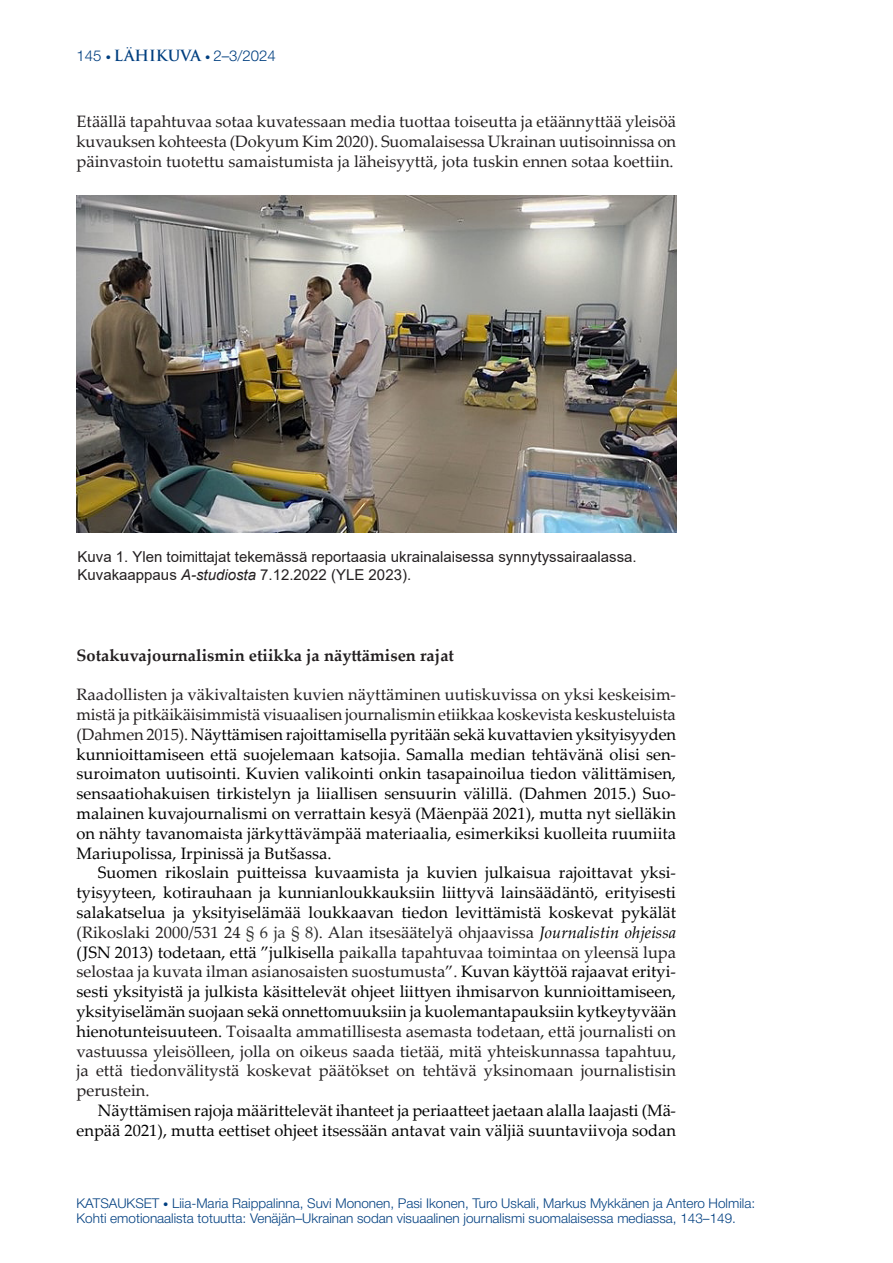
<style>
.page{position:relative;width:893px;height:1263px;background:#fff}
.page>*{position:absolute;margin:0;border:0;box-sizing:border-box;transform-origin:0 0}
.KATSAUS_jne_leipis{font:16.5px/19.8px "Palatino Linotype";color:#000;text-align:justify}
.KATSAUS_jne_leipis_1_kpl{font:16.5px/19.8px "Palatino Linotype";color:#000;text-align:justify}
.KATSAUS_jne_leipis-2{font:16.5px/19.8px "Palatino Linotype";color:#231f20;text-align:justify}
.KATSAUS_väliotsikko{font:700 16.5px "Palatino Linotype";color:#231f20}
.Kuvateksti{font:15px/18px "Arial";color:#231f20}
.t1{font:300 15px "Helvetica Neue";color:#003f80}
.t2{font:300 13.5px/15px "Helvetica Neue";color:#003f80}
.s1{font-weight:400;font-style:italic;font-size:10.5px}
.s2{font-family:"Trajan Pro 3";font-weight:600}
.s3{font-style:italic}
.s4{color:#231f20}
.s5{color:#333}
.s6{font-size:10.5px}
</style>
<div class="page">
<img style="left:77px;top:196px;width:599px;height:336px">
<p class="t1" style="left:77px;top:44px;width:201px">145 <span class="s1">•</span> <span class="s2">LÄHIKUVA</span> <span class="s1">•</span> 2–3/2024</p>
<p class="KATSAUS_jne_leipis-2" style="left:77px;top:111px;width:601px">Etäällä tapahtuvaa sotaa kuvatessaan media tuottaa toiseutta ja etäännyttää yleisöä kuvauksen kohteesta (Dokyum Kim 2020). Suomalaisessa Ukrainan uutisoinnissa on päinvastoin tuotettu samaistumista ja läheisyyttä, jota tuskin ennen sotaa koettiin.</p>
<p class="Kuvateksti" style="left:78px;top:547px;width:561px">Kuva 1. Ylen toimittajat tekemässä reportaasia ukrainalaisessa synnytyssairaalassa.<br>Kuvakaappaus <span class="s3">A-studiosta</span> 7.12.2022 (YLE 2023).</p>
<p class="KATSAUS_väliotsikko" style="left:77px;top:643px;width:379px">Sotakuvajournalismin etiikka ja näyttämisen rajat</p>
<p class="KATSAUS_jne_leipis_1_kpl" style="left:77px;top:684px;width:601px"><span class="s4">Raadollisten ja väkivaltaisten kuvien näyttäminen uutiskuvissa on yksi keskeisim&shy;mistä ja pitkäikäisimmistä visuaalisen journalismin etiikkaa koskevista keskusteluista (Dahmen 2015).</span> Näyttämisen rajoittamisella pyritään sekä kuvattavien yksityisyyden kunnioittamiseen että suojelemaan katsojia. Samalla median tehtävänä olisi sen&shy;suroimaton uutisointi. Kuvien valikointi onkin tasapainoilua tiedon välittämisen, sensaatiohakuisen tirkistelyn ja liiallisen sensuurin välillä. (Dahmen 2015.) Suo&shy;malainen kuvajournalismi on verrattain kesyä (Mäenpää 2021), mutta nyt sielläkin on nähty tavanomaista järkyttävämpää materiaalia, esimerkiksi kuolleita ruumiita Mariupolissa, Irpinissä ja Butšassa.</p>
<p class="KATSAUS_jne_leipis" style="left:77px;top:862px;width:601px;text-indent:21px">Suomen rikoslain puitteissa kuvaamista ja kuvien julkaisua rajoittavat yksi&shy;tyisyyteen, kotirauhaan ja kunnianloukkauksiin liittyvä lainsäädäntö, erityisesti salakatselua ja yksityiselämää loukkaavan tiedon levittämistä koskevat pykälät <span class="s4">(Rikoslaki 2000/531 24</span> <span class="s5">§ 6 ja § 8</span><span class="s4">). Alan itsesäätelyä ohjaavissa</span> <span class="s3">Journalistin ohjeissa </span>(JSN 2013) todetaan, että ”julkisella <span class="s4">paikalla tapahtuvaa toimintaa on yleensä lupa selostaa ja kuvata ilman asianosaisten suostumusta”.</span> Kuvan käyttöä rajaavat erityi&shy;sesti yksityistä ja julkista käsittelevät ohjeet liittyen ihmisarvon kunnioittamiseen, yksityiselämän suojaan sekä onnettomuuksiin ja kuolemantapauksiin kytkeytyvään hienotunteisuuteen. <span class="s4">Toisaalta ammatillisesta asemasta todetaan, että journalisti on vastuussa yleisölleen, jolla on oikeus saada tietää, mitä yhteiskunnassa tapahtuu, ja että tiedonvälitystä koskevat päätökset on tehtävä yksinomaan journalistisin perustein.</span></p>
<p class="KATSAUS_jne_leipis" style="left:77px;top:1100px;width:601px;text-align:right">Näyttämisen rajoja määrittelevät ihanteet ja periaatteet jaetaan alalla laajasti (Mä&shy;enpää 2021), mutta eettiset ohjeet itsessään antavat vain väljiä suuntaviivoja sodan</p>
<p class="t2" style="left:77px;top:1194px;width:680px">KATSAUKSET <span class="s6">•</span> Liia-Maria Raippalinna, Suvi Mononen, Pasi Ikonen, Turo Uskali, Markus Mykkänen ja Antero Holmila:<br>Kohti emotionaalista totuutta: Venäjän–Ukrainan sodan visuaalinen journalismi suomalaisessa mediassa, 143–149.</p>
</div>
